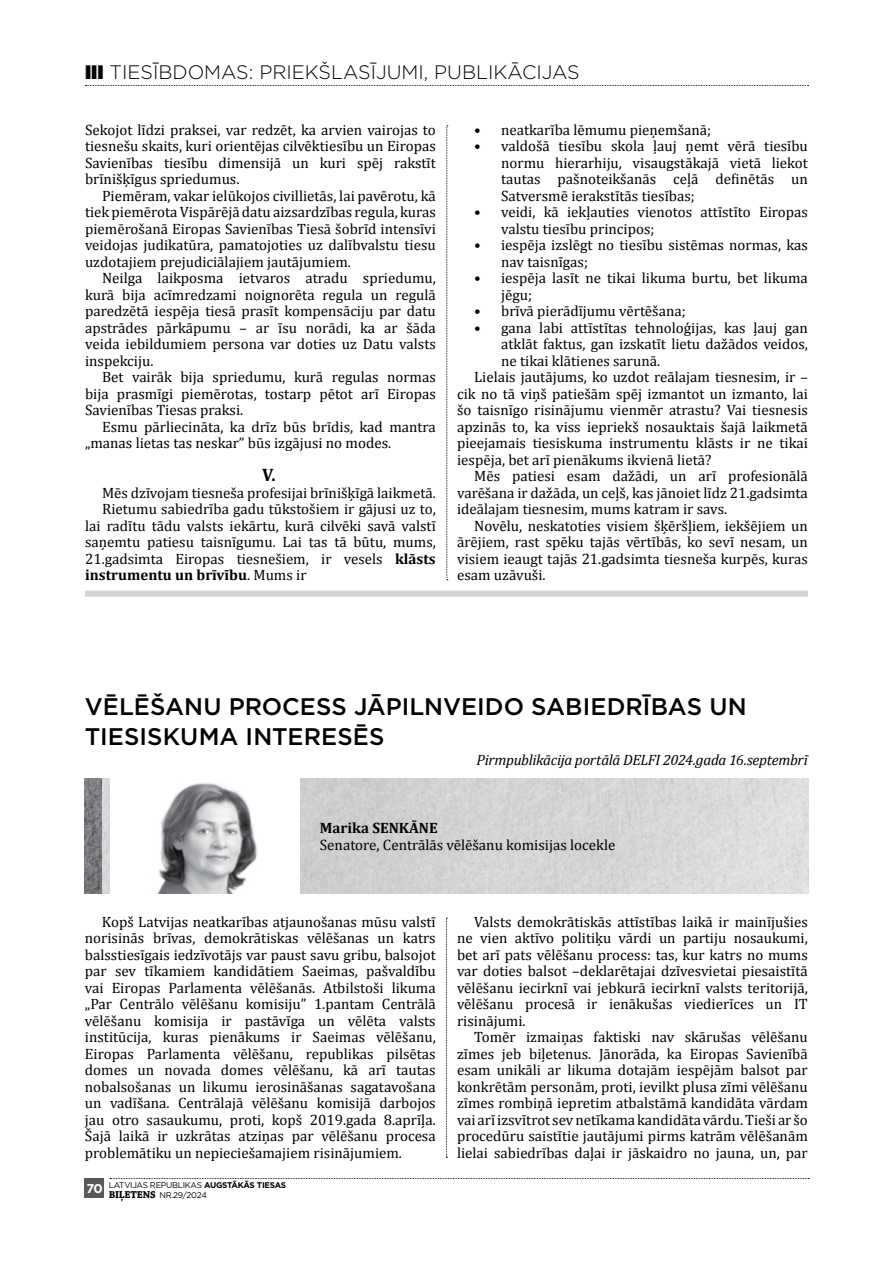
<style>
.page{position:relative;width:893px;height:1263px;background:#fff}
.page>*{position:absolute;margin:0;border:0;box-sizing:border-box;transform-origin:0 0}
.t1{font:500 24px/30px "Gotham";color:#000}
.t2{font:300 19.5px "Gotham";color:#000}
.t3{font:700 18px "Cambria";color:#000}
.t4{font:15px/16.5px "Cambria";color:#000;text-align:justify}
.t5{font:italic 15px "Cambria";letter-spacing:-.025em;color:#000}
.t6{font:700 15px "Cambria";color:#000}
.t7{font:8.25px/9.8px "Gotham";letter-spacing:-.03em;color:#000}
.s1{font-weight:900}
.s2{font-weight:700}
.s3{font-weight:400}
.s4{font-weight:700;font-size:12.75px;color:#fff}
.s5{font-family:"Chaparral Pro";font-weight:700;font-size:10.5px}
</style>
<div class="page">
<svg style="left:85px;top:85px;width:723px;height:1px"></svg>
<svg style="left:110px;top:1178px;width:699px;height:1px"></svg>
<div style="left:85px;top:1178px;width:19px;height:19px;background:#58595b"></div>
<svg style="left:446px;top:125px;width:2px;height:455px"></svg>
<img style="left:102px;top:778px;width:706px;height:116px">
<img style="left:85px;top:778px;width:17px;height:116px">
<div style="left:111px;top:778px;width:189px;height:116px;background:#fff"></div>
<img style="left:157px;top:782px;width:101px;height:112px">
<svg style="left:446px;top:918px;width:1px;height:240px"></svg>
<div style="left:85px;top:591px;width:723px;height:6px;background:#d1d3d4"></div>
<h2 class="t2" style="left:85px;top:60px;width:496px"><span class="s1">III</span> TIESĪBDOMAS: PRIEKŠLASĪJUMI, PUBLIKĀCIJAS</h2>
<p class="t4" style="left:85px;top:121px;width:352px">Sekojot līdzi praksei, var redzēt, ka arvien vairojas to tiesnešu skaits, kuri orientējas cilvēktiesību un Eiropas Savienības tiesību dimensijā un kuri spēj rakstīt brīnišķīgus spriedumus.</p>
<p class="t4" style="left:85px;top:187px;width:352px;text-indent:17px">Piemēram, vakar ielūkojos civillietās, lai pavērotu, kā tiek piemērota Vispārējā datu aizsardzības regula, kuras piemērošanā Eiropas Savienības Tiesā šobrīd intensīvi veidojas judikatūra, pamatojoties uz dalībvalstu tiesu uzdotajiem prejudiciālajiem jautājumiem.</p>
<p class="t4" style="left:85px;top:270px;width:352px;text-indent:17px">Neilga laikposma ietvaros atradu spriedumu, kurā bija acīmredzami noignorēta regula un regulā paredzētā iespēja tiesā prasīt kompensāciju par datu apstrādes pārkāpumu – ar īsu norādi, ka ar šāda veida iebildumiem persona var doties uz Datu valsts inspekciju.</p>
<p class="t4" style="left:85px;top:369px;width:352px;text-indent:17px">Bet vairāk bija spriedumu, kurā regulas normas bija prasmīgi piemērotas, tostarp pētot arī Eiropas Savienības Tiesas praksi.</p>
<p class="t4" style="left:85px;top:418px;width:352px;text-indent:17px">Esmu pārliecināta, ka drīz būs brīdis, kad mantra „manas lietas tas neskar” būs izgājusi no modes.</p>
<p class="t3" style="left:262px;top:462px;width:15px">V.</p>
<p class="t4" style="left:102px;top:484px;width:335px">Mēs dzīvojam tiesneša profesijai brīnišķīgā laikmetā.</p>
<p class="t4" style="left:102px;top:501px;width:335px">Rietumu sabiedrība gadu tūkstošiem ir gājusi uz to,</p>
<p class="t4" style="left:85px;top:517px;width:352px">lai radītu tādu valsts iekārtu, kurā cilvēki savā valstī</p>
<p class="t4" style="left:85px;top:534px;width:352px">saņemtu patiesu taisnīgumu. Lai tas tā būtu, mums,</p>
<p class="t4" style="left:85px;top:550px;width:352px">21.gadsimta Eiropas tiesnešiem, ir vesels <span class="s2">klāsts</span></p>
<p class="t6" style="left:85px;top:564px;width:223px">instrumentu un brīvību<span class="s3">. Mums ir</span></p>
<p class="t4" style="left:474px;top:121px;width:238px">• neatkarība lēmumu pieņemšanā;</p>
<p class="t4" style="left:501px;top:138px;width:308px;text-indent:-27px">• valdošā tiesību skola ļauj ņemt vērā tiesību normu hierarhiju, visaugstākajā vietā liekot tautas pašnoteikšanās ceļā definētās un Satversmē ierakstītās tiesības;</p>
<p class="t4" style="left:501px;top:204px;width:308px;text-indent:-27px">• veidi, kā iekļauties vienotos attīstīto Eiropas valstu tiesību principos;</p>
<p class="t4" style="left:501px;top:237px;width:308px;text-indent:-27px">• iespēja izslēgt no tiesību sistēmas normas, kas nav taisnīgas;</p>
<p class="t4" style="left:501px;top:270px;width:308px;text-indent:-27px">• iespēja lasīt ne tikai likuma burtu, bet likuma jēgu;</p>
<p class="t4" style="left:474px;top:303px;width:213px">• brīvā pierādījumu vērtēšana;</p>
<p class="t4" style="left:474px;top:319px;width:335px">• gana labi attīstītas tehnoloģijas, kas ļauj gan</p>
<p class="t4" style="left:501px;top:336px;width:308px">atklāt faktus, gan izskatīt lietu dažādos veidos,</p>
<p class="t4" style="left:501px;top:352px;width:161px">ne tikai klātienes sarunā.</p>
<p class="t4" style="left:474px;top:369px;width:335px">Lielais jautājums, ko uzdot reālajam tiesnesim, ir –</p>
<p class="t4" style="left:457px;top:385px;width:352px">cik no tā viņš patiešām spēj izmantot un izmanto, lai</p>
<p class="t4" style="left:457px;top:402px;width:352px">šo taisnīgo risinājumu vienmēr atrastu? Vai tiesnesis</p>
<p class="t4" style="left:457px;top:418px;width:352px">apzinās to, ka viss iepriekš nosauktais šajā laikmetā</p>
<p class="t4" style="left:457px;top:435px;width:352px">pieejamais tiesiskuma instrumentu klāsts ir ne tikai</p>
<p class="t4" style="left:457px;top:451px;width:256px">iespēja, bet arī pienākums ikvienā lietā?</p>
<p class="t4" style="left:474px;top:468px;width:335px">Mēs patiesi esam dažādi, un arī profesionālā</p>
<p class="t4" style="left:457px;top:484px;width:352px">varēšana ir dažāda, un ceļš, kas jānoiet līdz 21.gadsimta</p>
<p class="t4" style="left:457px;top:501px;width:272px">ideālajam tiesnesim, mums katram ir savs.</p>
<p class="t4" style="left:474px;top:517px;width:335px">Novēlu, neskatoties visiem šķēršļiem, iekšējiem un</p>
<p class="t4" style="left:457px;top:534px;width:352px">ārējiem, rast spēku tajās vērtībās, ko sevī nesam, un</p>
<p class="t4" style="left:457px;top:550px;width:352px">visiem ieaugt tajās 21.gadsimta tiesneša kurpēs, kuras</p>
<p class="t4" style="left:457px;top:567px;width:90px">esam uzāvuši.</p>
<h1 class="t1" style="left:85px;top:691px;width:663px">VĒLĒŠANU PROCESS JĀPILNVEIDO SABIEDRĪBAS UN<br>TIESISKUMA INTERESĒS</h1>
<p class="t5" style="left:476px;top:749px;width:333px">Pirmpublikācija portālā DELFI 2024.gada 16.septembrī</p>
<p class="t6" style="left:320px;top:818px;width:119px">Marika SENKĀNE</p>
<p class="t4" style="left:320px;top:837px;width:297px">Senatore, Centrālās vēlēšanu komisijas locekle</p>
<p class="t4" style="left:85px;top:913px;width:352px;text-indent:17px">Kopš Latvijas neatkarības atjaunošanas mūsu valstī norisinās brīvas, demokrātiskas vēlēšanas un katrs balsstiesīgais iedzīvotājs var paust savu gribu, balsojot par sev tīkamiem kandidātiem Saeimas, pašvaldību vai Eiropas Parlamenta vēlēšanās. Atbilstoši likuma „Par Centrālo vēlēšanu komisiju” 1.pantam Centrālā vēlēšanu komisija ir pastāvīga un vēlēta valsts institūcija, kuras pienākums ir Saeimas vēlēšanu, Eiropas Parlamenta vēlēšanu, republikas pilsētas domes un novada domes vēlēšanu, kā arī tautas nobalsošanas un likumu ierosināšanas sagatavošana un vadīšana. Centrālajā vēlēšanu komisijā darbojos jau otro sasaukumu, proti, kopš 2019.gada 8.aprīļa.<br>Šajā laikā ir uzkrātas atziņas par vēlēšanu procesa problemātiku un nepieciešamajiem risinājumiem.</p>
<p class="t4" style="left:457px;top:913px;width:352px;text-indent:17px">Valsts demokrātiskās attīstības laikā ir mainījušies ne vien aktīvo politiķu vārdi un partiju nosaukumi, bet arī pats vēlēšanu process: tas, kur katrs no mums var doties balsot –deklarētajai dzīvesvietai piesaistītā vēlēšanu iecirknī vai jebkurā iecirknī valsts teritorijā, vēlēšanu procesā ir ienākušas viedierīces un IT risinājumi.</p>
<p class="t4" style="left:457px;top:1029px;width:352px;text-indent:17px">Tomēr izmaiņas faktiski nav skārušas vēlēšanu zīmes jeb biļetenus. Jānorāda, ka Eiropas Savienībā esam unikāli ar likuma dotajām iespējām balsot par konkrētām personām, proti, ievilkt plusa zīmi vēlēšanu zīmes rombiņā iepretim atbalstāmā kandidāta vārdam vai arī izsvītrot sev netīkama kandidāta vārdu. Tieši ar šo procedūru saistītie jautājumi pirms katrām vēlēšanām lielai sabiedrības daļai ir jāskaidro no jauna, un, par</p>
<p class="t7" style="left:109px;top:1180px;width:179px;text-indent:-23px"><span class="s4">70</span> LATVIJAS REPUBLIKAS <span class="s2">AUGSTĀKĀS TIESAS<br></span><span class="s5">BIĻETENS</span> NR.29/2024</p>
</div>
